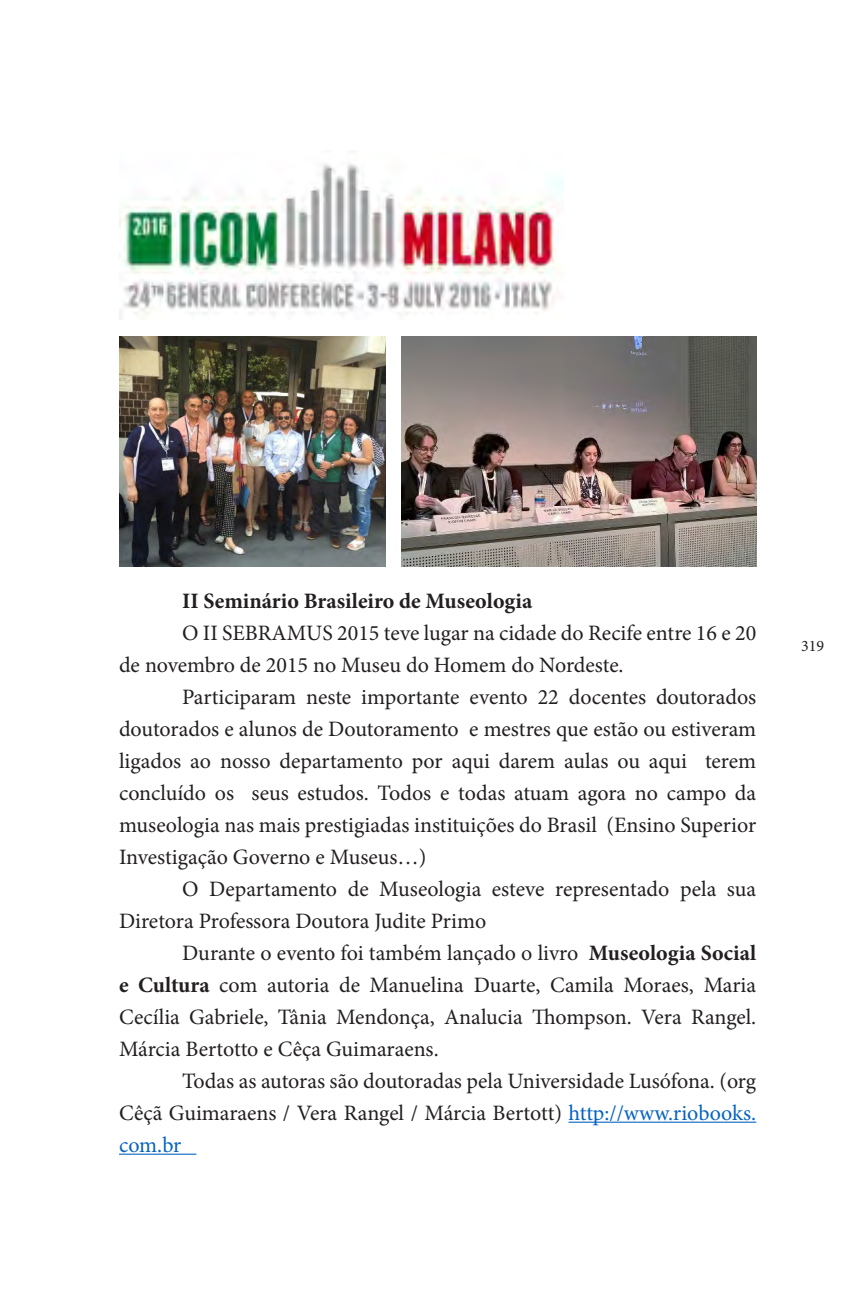
<style>
.page{position:relative;width:864px;height:1296px;background:#fff}
.page>*{position:absolute;margin:0;border:0;box-sizing:border-box;transform-origin:0 0}
.texto{font:22px/32px "Minion Pro";color:#231f20;text-align:justify}
.texto-2{font:700 22px "Minion Pro";color:#231f20}
.t1{font:16px "Minion Pro";color:#231f20}
.s1{font-weight:700}
.s2{color:#0563c1}
</style>
<div class="page">
<hr style="left:569px;top:1122px;width:187px;height:1px;background:#0563c1">
<hr style="left:119px;top:1154px;width:77px;height:1px;background:#0563c1">
<img style="left:119px;top:163px;width:444px;height:157px">
<img style="left:119px;top:336px;width:267px;height:231px">
<img style="left:401px;top:336px;width:355px;height:231px">
<p class="texto-2" style="left:182px;top:585px;width:352px">II Seminário Brasileiro de Museologia</p>
<p class="texto" style="left:119px;top:617px;width:639px;text-indent:63px">O II SEBRAMUS 2015 teve lugar na cidade do Recife entre 16 e 20 de novembro de 2015 no Museu do Homem do Nordeste.</p>
<p class="texto" style="left:119px;top:681px;width:639px;text-indent:63px">Participaram neste importante evento 22 docentes doutorados doutorados e alunos de Doutoramento e mestres que estão ou estiveram ligados ao nosso departamento por aqui darem aulas ou aqui terem concluído os seus estudos. Todos e todas atuam agora no campo da museologia nas mais prestigiadas instituições do Brasil (Ensino Superior Investigação Governo e Museus…)</p>
<p class="texto" style="left:119px;top:873px;width:639px;text-indent:63px">O Departamento de Museologia esteve representado pela sua<br>Diretora Professora Doutora Judite Primo</p>
<p class="texto" style="left:119px;top:937px;width:639px;text-indent:63px">Durante o evento foi também lançado o livro <span class="s1">Museologia Social e Cultura</span> com autoria de Manuelina Duarte, Camila Moraes, Maria Cecília Gabriele, Tânia Mendonça, Analucia Thompson. Vera Rangel.<br>Márcia Bertotto e Cêça Guimaraens.</p>
<p class="texto" style="left:119px;top:1065px;width:639px;text-indent:63px">Todas as autoras são doutoradas pela Universidade Lusófona. (org Cêçã Guimaraens / Vera Rangel / Márcia Bertott) <span class="s2">http://www.riobooks. com.br</span></p>
<p class="t1" style="left:801px;top:635px;width:25px">319</p>
</div>
